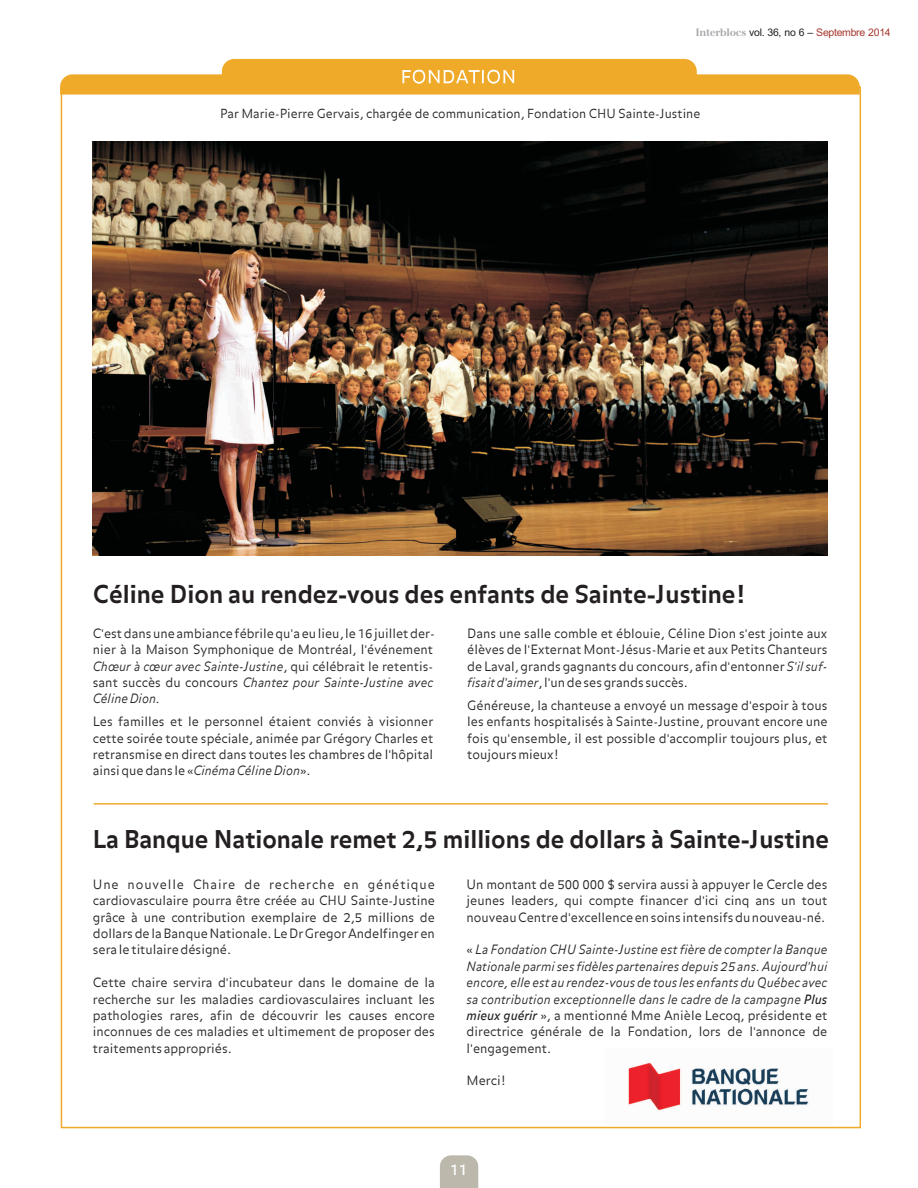
<style>
.page{position:relative;width:918px;height:1188px;background:#fff}
.page>*{position:absolute;margin:0;border:0;box-sizing:border-box;transform-origin:0 0}
.t1{font:700 24.45px "Balance";color:#231f20}
.t2{font:700 24.3px "Balance";color:#231f20}
.t3{font:15px "Balance";color:#fff}
.t4{font:300 12.75px/16.4px "Balance";color:#231f20;text-align:justify}
.t5{font:italic 300 12.75px/16.4px "Balance";color:#231f20;text-align:justify}
.t6{font:300 12.45px "Balance";color:#231f20}
.t7{font:10.5px "Arial";letter-spacing:-.03em;color:#a73930}
.s1{font-family:"Walbaum Italic Os F,Bold";color:#a8a9ad}
.s2{color:#231f20}
.s3{font-style:italic}
.s4{font-style:normal}
.s5{font-weight:400}
</style>
<div class="page">
<svg style="left:440px;top:1155px;width:38px;height:33px"></svg>
<svg style="left:60px;top:59px;width:800px;height:36px"></svg>
<img style="left:628px;top:1063px;width:181px;height:48px">
<img style="left:93px;top:141px;width:734px;height:415px">
<hr style="left:94px;top:803px;width:734px;height:2px;background:#efaa2a">
<p class="t7" style="left:695px;top:28px;width:197px"><span class="s1">Interblocs</span> <span class="s2">vol. 36, no 6 –</span> Septembre 2014</p>
<p class="t6" style="left:220px;top:109px;width:482px">Par Marie-Pierre Gervais, chargée de communication, Fondation CHU Sainte-Justine</p>
<h1 class="t1" style="left:93px;top:584px;width:655px">Céline Dion au rendez-vous des enfants de Sainte-Justine!</h1>
<p class="t4" style="left:93px;top:626px;width:343px;text-align:left">C'est dans une ambiance fébrile qu'a eu lieu, le 16 juillet der&shy;nier à la Maison Symphonique de Montréal, l'événement <span class="s3">Chœur à cœur avec Sainte-Justine</span>, qui célébrait le retentis&shy;sant succès du concours <span class="s3">Chantez pour Sainte-Justine avec Céline Dion.</span></p>
<p class="t4" style="left:93px;top:714px;width:342px">Les familles et le personnel étaient conviés à visionner cette soirée toute spéciale, animée par Grégory Charles et retransmise en direct dans toutes les chambres de l'hôpital ainsi que dans le «<span class="s3">Cinéma Céline Dion</span>».</p>
<p class="t4" style="left:467px;top:626px;width:362px">Dans une salle comble et éblouie, Céline Dion s'est jointe aux élèves de l'Externat Mont-Jésus-Marie et aux Petits Chanteurs de Laval, grands gagnants du concours, afin d'entonner <span class="s3">S'il suf&shy;fisait d'aimer</span>, l'un de ses grands succès.</p>
<p class="t4" style="left:467px;top:698px;width:362px">Généreuse, la chanteuse a envoyé un message d'espoir à tous les enfants hospitalisés à Sainte-Justine, prouvant encore une fois qu'ensemble, il est possible d'accomplir toujours plus, et toujours mieux!</p>
<h2 class="t2" style="left:93px;top:828px;width:738px">La Banque Nationale remet 2,5 millions de dollars à Sainte-Justine</h2>
<p class="t4" style="left:93px;top:877px;width:344px">Une nouvelle Chaire de recherche en génétique cardiovasculaire pourra être créée au CHU Sainte-Justine grâce à une contribution exemplaire de 2,5 millions de dollars de la Banque Nationale. Le Dr Gregor Andelfinger en sera le titulaire désigné.</p>
<p class="t4" style="left:93px;top:975px;width:344px">Cette chaire servira d'incubateur dans le domaine de la recherche sur les maladies cardiovasculaires incluant les pathologies rares, afin de découvrir les causes encore inconnues de ces maladies et ultimement de proposer des traitements appropriés.</p>
<p class="t4" style="left:467px;top:877px;width:362px">Un montant de 500 000 $ servira aussi à appuyer le Cercle des jeunes leaders, qui compte financer d'ici cinq ans un tout nouveau Centre d'excellence en soins intensifs du nouveau-né.</p>
<p class="t5" style="left:467px;top:943px;width:362px"><span class="s4">«</span> La Fondation CHU Sainte-Justine est fière de compter la Banque Nationale parmi ses fidèles partenaires depuis 25 ans. Aujourd'hui encore, elle est au rendez-vous de tous les enfants du Québec avec sa contribution exceptionnelle dans le cadre de la campagne <span class="s5">Plus mieux guérir</span> <span class="s4">», a mentionné Mme Anièle Lecoq, présidente et directrice générale de la Fondation, lors de l'annonce de l'engagement.</span></p>
<p class="t4" style="left:467px;top:1074px;width:41px">Merci!</p>
<p class="t3" style="left:450px;top:1163px;width:19px">11</p>
</div>
